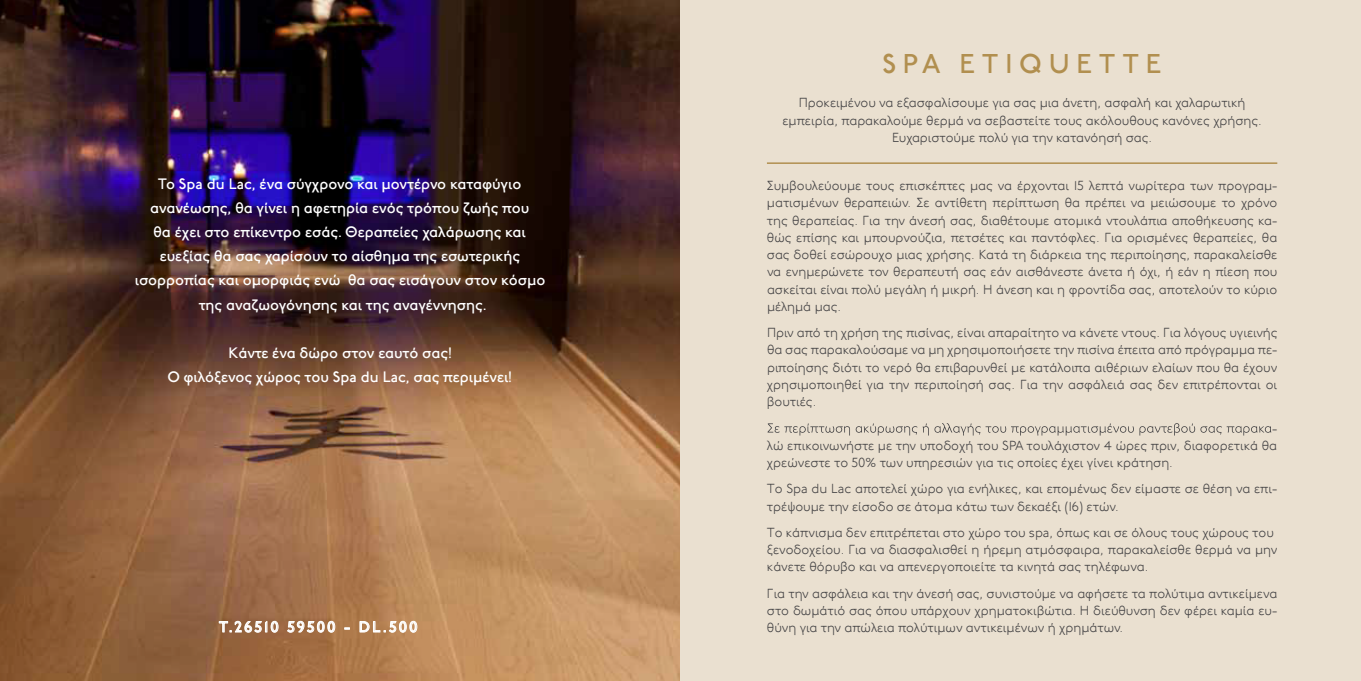
<style>
.page{position:relative;width:1361px;height:681px;background:#fff}
.page>*{position:absolute;margin:0;border:0;box-sizing:border-box;transform-origin:0 0}
.t1{font:500 27px "P22 Underground GR Pro";letter-spacing:.25em;color:#b18f4f}
.t2{font:500 15px/24px "P22 Underground GR Pro";color:#fff;text-align:center}
.t3{font:500 15px "P22 Underground GR Pro";letter-spacing:.16em;color:#fff}
.t4{font:13.05px/17.2px "P22 Underground GR Light";color:#414042;text-align:justify}
</style>
<div class="page">
<img style="left:0;top:0;width:680px;height:680px">
<div style="left:680px;top:0;width:681px;height:680px;background:#eae0d0"></div>
<svg style="left:767px;top:423px;width:504px;height:12px"></svg>
<hr style="left:767px;top:162px;width:510px;height:2px;background:#b18f4f">
<svg style="left:219px;top:620px;width:59px;height:12px"></svg>
<svg style="left:287px;top:620px;width:48px;height:12px"></svg>
<svg style="left:344px;top:627px;width:6px;height:2px"></svg>
<svg style="left:359px;top:620px;width:58px;height:12px"></svg>
<p class="t2" style="left:135px;top:172px;width:412px">Το Spa du Lac, ένα σύγχρονο και μοντέρνο καταφύγιο ανανέωσης, θα γίνει η αφετηρία ενός τρόπου ζωής που<br>θα έχει στο επίκεντρο εσάς. Θεραπείες χαλάρωσης και ευεξίας θα σας χαρίσουν το αίσθημα της εσωτερικής ισορροπίας και ομορφιάς ενώ θα σας εισάγουν στον κόσμο της αναζωογόνησης και της αναγέννησης.</p>
<p class="t2" style="left:167px;top:340px;width:346px">Κάντε ένα δώρο στον εαυτό σας!<br>Ο φιλόξενος χώρος του Spa du Lac, σας περιμένει!</p>
<h1 class="t1" style="left:882px;top:45px;width:281px">SPA ETIQUETTE</h1>
<p class="t4" style="left:782px;top:95px;width:481px;text-align:center">Προκειμένου να εξασφαλίσουμε για σας μια άνετη, ασφαλή και χαλαρωτική εμπειρία, παρακαλούμε θερμά να σεβαστείτε τους ακόλουθους κανόνες χρήσης.<br>Ευχαριστούμε πολύ για την κατανόησή σας.</p>
<p class="t4" style="left:767px;top:177px;width:512px">Συμβουλεύουμε τους επισκέπτες μας να έρχονται 15 λεπτά νωρίτερα των προγραμ&shy;ματισμένων θεραπειών. Σε αντίθετη περίπτωση θα πρέπει να μειώσουμε το χρόνο της θεραπείας. Για την άνεσή σας, διαθέτουμε ατομικά ντουλάπια αποθήκευσης κα&shy;θώς επίσης και μπουρνούζια, πετσέτες και παντόφλες. Για ορισμένες θεραπείες, θα σας δοθεί εσώρουχο μιας χρήσης. Κατά τη διάρκεια της περιποίησης, παρακαλείσθε να ενημερώνετε τον θεραπευτή σας εάν αισθάνεστε άνετα ή όχι, ή εάν η πίεση που ασκείται είναι πολύ μεγάλη ή μικρή. Η άνεση και η φροντίδα σας, αποτελούν το κύριο μέλημά μας.</p>
<p class="t4" style="left:767px;top:324px;width:512px">Πριν από τη χρήση της πισίνας, είναι απαραίτητο να κάνετε ντους. Για λόγους υγιεινής θα σας παρακαλούσαμε να μη χρησιμοποιήσετε την πισίνα έπειτα από πρόγραμμα πε&shy;ριποίησης διότι το νερό θα επιβαρυνθεί με κατάλοιπα αιθέριων ελαίων που θα έχουν χρησιμοποιηθεί για την περιποίησή σας. Για την ασφάλειά σας δεν επιτρέπονται οι βουτιές.</p>
<p class="t4" style="left:767px;top:420px;width:512px;text-indent:505px">- λώ επικοινωνήστε με την υποδοχή του SPA τουλάχιστον 4 ώρες πριν, διαφορετικά θα χρεώνεστε το 50% των υπηρεσιών για τις οποίες έχει γίνει κράτηση.</p>
<p class="t4" style="left:767px;top:480px;width:512px">Το Spa du Lac αποτελεί χώρο για ενήλικες, και επομένως δεν είμαστε σε θέση να επι&shy;τρέψουμε την είσοδο σε άτομα κάτω των δεκαέξι (16) ετών.</p>
<p class="t4" style="left:767px;top:524px;width:512px;text-align:left">Το κάπνισμα δεν επιτρέπεται στο χώρο του spa, όπως και σε όλους τους χώρους του ξενοδοχείου. Για να διασφαλισθεί η ήρεμη ατμόσφαιρα, παρακαλείσθε θερμά να μην κάνετε θόρυβο και να απενεργοποιείτε τα κινητά σας τηλέφωνα.</p>
<p class="t4" style="left:767px;top:585px;width:512px">Για την ασφάλεια και την άνεσή σας, συνιστούμε να αφήσετε τα πολύτιμα αντικείμενα στο δωμάτιό σας όπου υπάρχουν χρηματοκιβώτια. Η διεύθυνση δεν φέρει καμία ευ-</p>
<p class="t3" style="left:219px;top:616px;width:200px">T.26510 59500 - DL.500</p>
<p class="t4" style="left:767px;top:619px;width:358px">θύνη για την απώλεια πολύτιμων αντικειμένων ή χρημάτων.</p>
</div>
